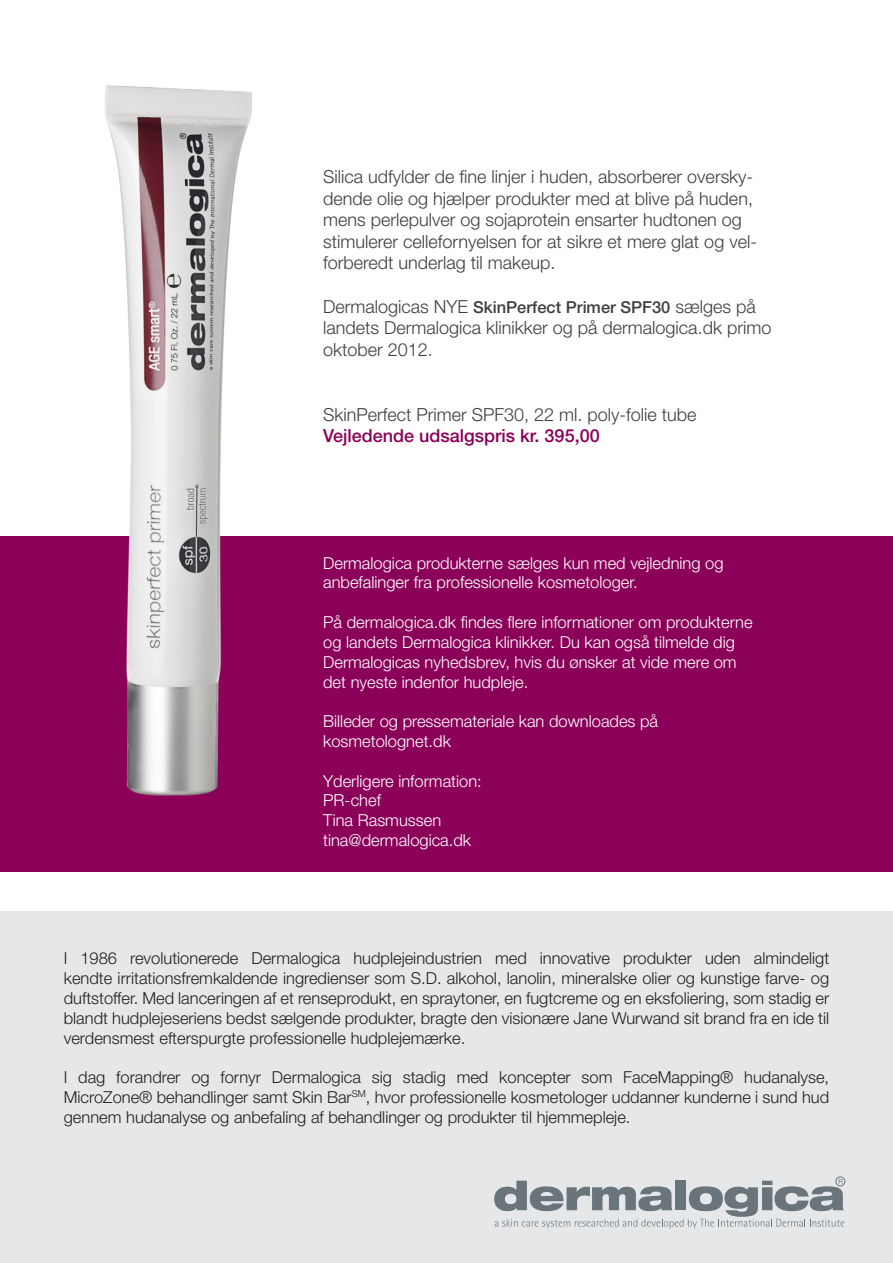
<style>
.page{position:relative;width:893px;height:1263px;background:#fff}
.page>*{position:absolute;margin:0;border:0;box-sizing:border-box;transform-origin:0 0}
.t1{font:300 18px/21.6px "Helvetica Neue LT Std";color:#3e3e3f}
.t2{font:500 18px "Helvetica Neue LT Std";color:#8b0159}
.t3{font:300 16.5px/19.8px "Helvetica Neue LT Std";color:#231f20;text-align:justify}
.t4{font:300 16.5px/19.8px "Helvetica Neue LT Std";color:#fff}
.s1{font-weight:500;font-size:16.5px}
</style>
<div class="page">
<div style="left:0;top:911px;width:893px;height:352px;background:#e6e7e9"></div>
<div style="left:835px;top:1176px;width:10px;height:10px;border:1px solid #6a757b;border-radius:50%"></div>
<svg style="left:494px;top:1179px;width:350px;height:50px"></svg>
<div style="left:0;top:536px;width:893px;height:336px;background:#8b0159"></div>
<img style="left:105px;top:85px;width:147px;height:711px">
<p class="t1" style="left:323px;top:165px;width:435px">Silica udfylder de fine linjer i huden, absorberer oversky&shy;dende olie og hjælper produkter med at blive på huden, mens perlepulver og sojaprotein ensarter hudtonen og stimulerer cellefornyelsen for at sikre et mere glat og vel&shy;forberedt underlag til makeup.</p>
<p class="t1" style="left:323px;top:295px;width:450px">Dermalogicas NYE <span class="s1">SkinPerfect Primer SPF30</span> sælges på landets Dermalogica klinikker og på dermalogica.dk primo oktober 2012.</p>
<p class="t1" style="left:323px;top:403px;width:375px">SkinPerfect Primer SPF30, 22 ml. poly-folie tube</p>
<p class="t2" style="left:323px;top:425px;width:278px">Vejledende udsalgspris kr. 395,00</p>
<p class="t4" style="left:323px;top:552px;width:402px">Dermalogica produkterne sælges kun med vejledning og anbefalinger fra professionelle kosmetologer.</p>
<p class="t4" style="left:323px;top:612px;width:431px">På dermalogica.dk findes flere informationer om produkterne og landets Dermalogica klinikker. Du kan også tilmelde dig Dermalogicas nyhedsbrev, hvis du ønsker at vide mere om det nyeste indenfor hudpleje.</p>
<p class="t4" style="left:323px;top:711px;width:336px">Billeder og pressemateriale kan downloades på</p>
<p class="t4" style="left:323px;top:731px;width:129px">kosmetolognet.dk</p>
<p class="t4" style="left:323px;top:770px;width:160px">Yderligere information:</p>
<p class="t4" style="left:323px;top:790px;width:59px">PR-chef</p>
<p class="t4" style="left:323px;top:810px;width:120px">Tina Rasmussen</p>
<p class="t4" style="left:323px;top:830px;width:149px">tina@dermalogica.dk</p>
<p class="t3" style="left:64px;top:948px;width:767px">I 1986 revolutionerede Dermalogica hudplejeindustrien med innovative produkter uden almindeligt kendte irritationsfremkaldende ingredienser som S.D. alkohol, lanolin, mineralske olier og kunstige farve- og duftstoffer. Med lanceringen af et renseprodukt, en spraytoner, en fugtcreme og en eksfoliering, som stadig er blandt hudplejeseriens bedst sælgende produkter, bragte den visionære Jane Wurwand sit brand fra en ide til verdensmest efterspurgte professionelle hudplejemærke.</p>
<p class="t3" style="left:64px;top:1067px;width:767px">I dag forandrer og fornyr Dermalogica sig stadig med koncepter som FaceMapping® hudanalyse, MicroZone® behandlinger samt Skin Bar<sup>SM</sup>, hvor professionelle kosmetologer uddanner kunderne i sund hud gennem hudanalyse og anbefaling af behandlinger og produkter til hjemmepleje.</p>
</div>
